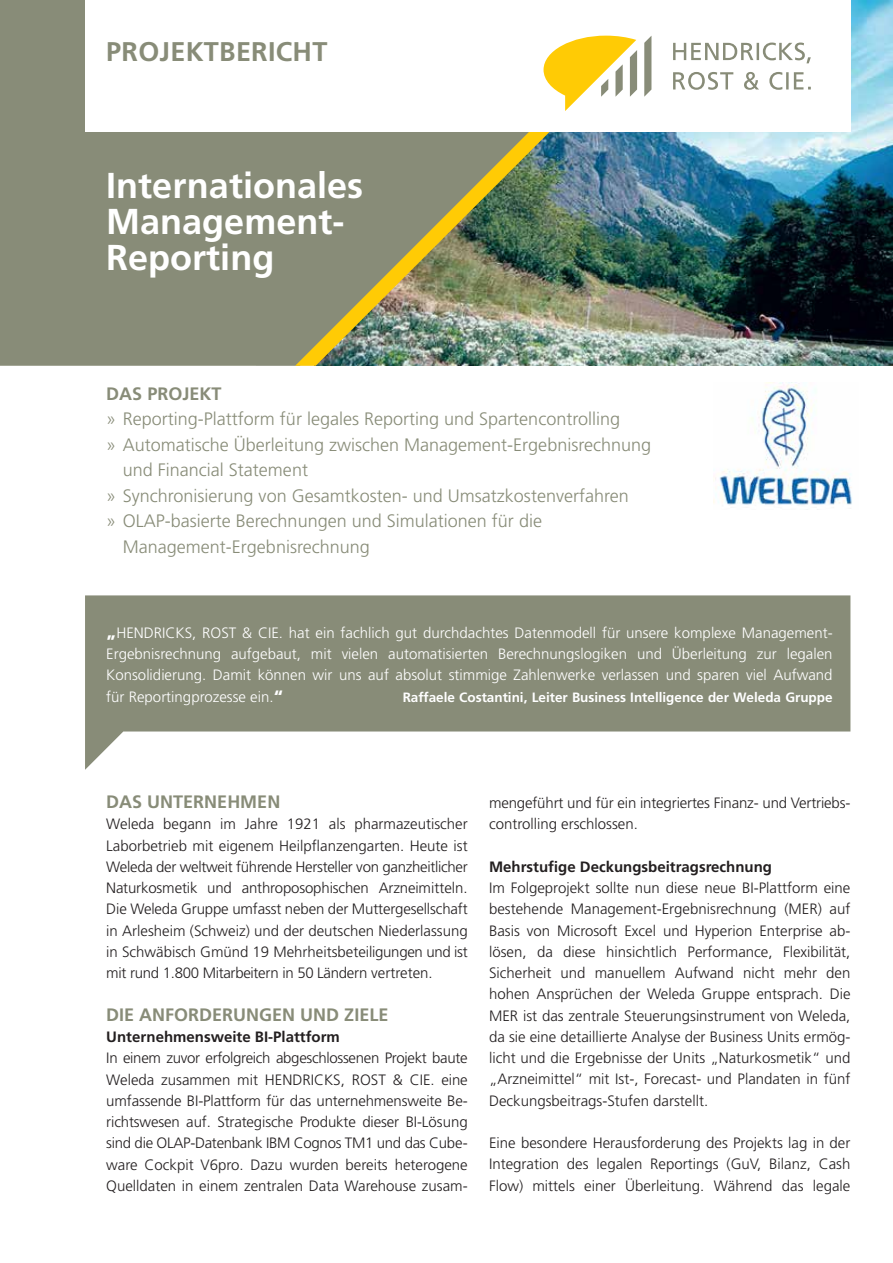
<style>
.page{position:relative;width:893px;height:1263px;background:#fff}
.page>*{position:absolute;margin:0;border:0;box-sizing:border-box;transform-origin:0 0}
.t1{font:700 36px/36px "Frutiger";color:#fff}
.t2{font:700 27px "Frutiger";letter-spacing:.01em;color:#888c78}
.t3{font:300 18px "Frutiger";color:#888c78}
.t4{font:700 18px "Frutiger";color:#888c78}
.t5{font:300 15px/21.3px "Frutiger";color:#231f20;text-align:justify}
.t6{font:300 15px/21.3px "Frutiger";color:#fff;text-align:justify}
.t7{font:700 15px "Frutiger";color:#231f20}
.t8{font:700 13.5px "Frutiger";color:#fff}
.s1{font-weight:900;font-size:16.5px}
</style>
<div class="page">
<img style="left:698px;top:0;width:195px;height:366px">
<div style="left:0;top:0;width:295px;height:366px;background:#888c78"></div>
<img style="left:295px;top:132px;width:403px;height:234px">
<div style="left:85px;top:0;width:765px;height:132px;background:#fff"></div>
<svg style="left:543px;top:36px;width:108px;height:75px"></svg>
<svg style="left:673px;top:72px;width:138px;height:18px"></svg>
<svg style="left:673px;top:43px;width:138px;height:20px"></svg>
<img style="left:713px;top:382px;width:139px;height:123px">
<svg style="left:85px;top:595px;width:765px;height:175px;fill:#888c78"></svg>
<h2 class="t2" style="left:106px;top:36px;width:223px">Projektbericht</h2>
<h1 class="t1" style="left:106px;top:167px;width:258px">Internationales<br>Management-<br>Reporting</h1>
<p class="t4" style="left:106px;top:383px;width:117px">Das Projekt</p>
<p class="t3" style="left:106px;top:409px;width:515px">» Reporting-Plattform für legales Reporting und Spartencontrolling</p>
<p class="t3" style="left:106px;top:434px;width:546px">» Automatische Überleitung zwischen Management-Ergebnisrechnung</p>
<p class="t3" style="left:123px;top:460px;width:187px">und Financial Statement</p>
<p class="t3" style="left:106px;top:485px;width:524px">» Synchronisierung von Gesamtkosten- und Umsatzkostenverfahren</p>
<p class="t3" style="left:106px;top:511px;width:437px">» OLAP-basierte Berechnungen und Simulationen für die</p>
<p class="t3" style="left:123px;top:536px;width:248px">Management-Ergebnisrechnung</p>
<p class="t6" style="left:106px;top:622px;width:728px"><span class="s1">„</span>HENDRICKS, ROST &amp; CIE. hat ein fachlich gut durchdachtes Datenmodell für unsere komplexe Management-Ergebnisrechnung aufgebaut, mit vielen automatisierten Berechnungslogiken und Überleitung zur legalen Konsolidierung. Damit können wir uns auf absolut stimmige Zahlenwerke verlassen und sparen viel Aufwand für Reportingprozesse ein.<span class="s1">“</span></p>
<p class="t8" style="left:403px;top:689px;width:431px">Raffaele Costantini, Leiter Business Intelligence der Weleda Gruppe</p>
<p class="t4" style="left:106px;top:791px;width:176px">Das Unternehmen</p>
<p class="t5" style="left:106px;top:814px;width:363px">Weleda begann im Jahre 1921 als pharmazeutischer Laborbetrieb mit eigenem Heilpflanzengarten. Heute ist Weleda der weltweit führende Hersteller von ganzheitlicher Naturkosmetik und anthroposophischen Arzneimitteln.<br>Die Weleda Gruppe umfasst neben der Muttergesellschaft in Arlesheim (Schweiz) und der deutschen Niederlassung in Schwäbisch Gmünd 19 Mehrheitsbeteiligungen und ist mit rund 1.800 Mitarbeitern in 50 Ländern vertreten.</p>
<p class="t4" style="left:106px;top:1004px;width:284px">Die Anforderungen und Ziele</p>
<p class="t7" style="left:106px;top:1028px;width:235px">Unternehmensweite BI-Plattform</p>
<p class="t5" style="left:106px;top:1048px;width:363px">In einem zuvor erfolgreich abgeschlossenen Projekt baute Weleda zusammen mit HENDRICKS, ROST &amp; CIE. eine umfassende BI-Plattform für das unternehmensweite Be&shy;richtswesen auf. Strategische Produkte dieser BI-Lösung sind die OLAP-Datenbank IBM Cognos TM1 und das Cube&shy;ware Cockpit V6pro. Dazu wurden bereits heterogene Quelldaten in einem zentralen Data Warehouse zusam-</p>
<p class="t5" style="left:489px;top:792px;width:363px">mengeführt und für ein integriertes Finanz- und Vertriebs&shy;controlling erschlossen.</p>
<p class="t7" style="left:489px;top:858px;width:285px">Mehrstufige Deckungsbeitragsrechnung</p>
<p class="t5" style="left:489px;top:877px;width:363px">Im Folgeprojekt sollte nun diese neue BI-Plattform eine bestehende Management-Ergebnisrechnung (MER) auf Basis von Microsoft Excel und Hyperion Enterprise ab&shy;lösen, da diese hinsichtlich Performance, Flexibilität, Sicherheit und manuellem Aufwand nicht mehr den hohen Ansprüchen der Weleda Gruppe entsprach. Die MER ist das zentrale Steuerungsinstrument von Weleda, da sie eine detaillierte Analyse der Business Units ermög&shy;licht und die Ergebnisse der Units „Naturkosmetik“ und „Arzneimittel“ mit Ist-, Forecast- und Plandaten in fünf Deckungsbeitrags-Stufen darstellt.</p>
<p class="t5" style="left:489px;top:1132px;width:363px">Eine besondere Herausforderung des Projekts lag in der Integration des legalen Reportings (GuV, Bilanz, Cash Flow) mittels einer Überleitung. Während das legale</p>
</div>
